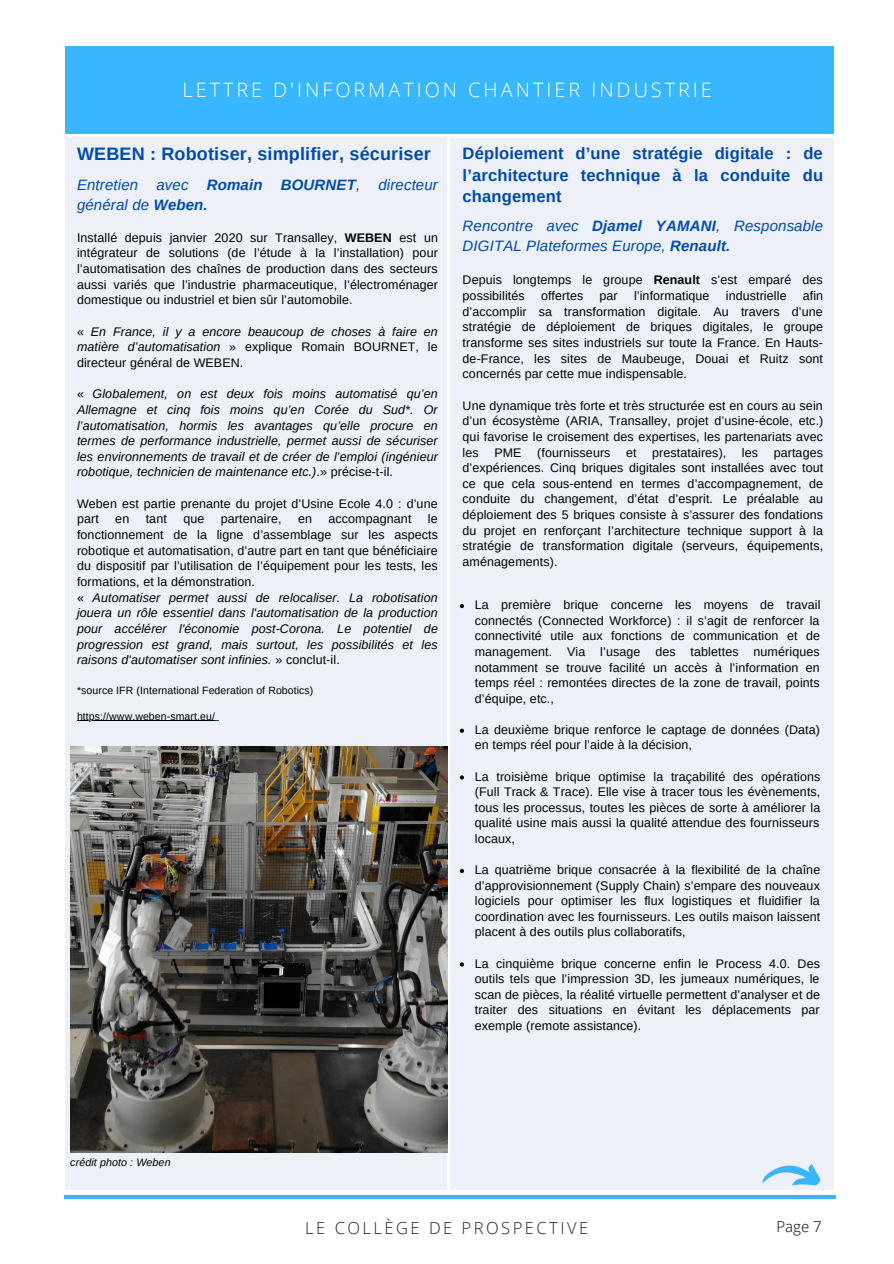
<style>
.page{position:relative;width:894px;height:1264px;background:#fff}
.page>*{position:absolute;margin:0;border:0;box-sizing:border-box;transform-origin:0 0}
.t1{font:300 19.8px "Open Sans";letter-spacing:.15em;color:#fff}
.t2{font:700 18px "Arimo";letter-spacing:.01em;color:#004aad}
.t3{font:700 16.5px/21.3px "Arimo";letter-spacing:.01em;color:#004aad;text-align:justify}
.t4{font:300 16.5px "Open Sans";letter-spacing:.15em;color:#222}
.t5{font:italic 15px/19.4px "Arimo";letter-spacing:.01em;color:#004aad}
.t6{font:300 15px "Open Sans";color:#000}
.t7{font:12.45px/15.6px "Arimo";letter-spacing:.01em;color:#000;text-align:justify}
.t8{font:italic 12.45px/15.6px "Arimo";letter-spacing:.01em;color:#000;text-align:justify}
.t9{font:italic 10.65px "Arimo";letter-spacing:.01em;color:#000}
.t10{font:10.5px "Arimo";letter-spacing:.01em;color:#000}
.s1{font-weight:700}
.s2{font-style:normal}
</style>
<div class="page">
<div style="left:66px;top:46px;width:768px;height:87px;background:#38b6ff"></div>
<hr style="left:64px;top:1195px;width:771px;height:3px;background:#38b6ff">
<div style="left:66px;top:138px;width:381px;height:1051px;background:#edf0f7"></div>
<div style="left:450px;top:138px;width:383px;height:1051px;background:#edf0f7"></div>
<img style="left:70px;top:746px;width:377px;height:406px">
<svg style="left:762px;top:1164px;width:58px;height:21px"></svg>
<hr style="left:77px;top:720px;width:138px;height:1px;background:#000">
<svg style="left:459px;top:604px;width:5px;height:4px"></svg>
<svg style="left:459px;top:728px;width:5px;height:4px"></svg>
<svg style="left:459px;top:775px;width:5px;height:4px"></svg>
<svg style="left:459px;top:868px;width:5px;height:5px"></svg>
<svg style="left:459px;top:962px;width:5px;height:4px"></svg>
<p class="t1" style="left:182px;top:76px;width:530px">LETTRE D'INFORMATION CHANTIER INDUSTRIE</p>
<p class="t2" style="left:77px;top:144px;width:355px">WEBEN : Robotiser, simplifier, sécuriser</p>
<p class="t5" style="left:77px;top:175px;width:362px">Entretien avec <span class="s1">Romain BOURNET</span>, directeur général de <span class="s1">Weben.</span></p>
<p class="t7" style="left:77px;top:230px;width:362px">Installé depuis janvier 2020 sur Transalley, <span class="s1">WEBEN</span> est un intégrateur de solutions (de l’étude à la l’installation) pour l’automatisation des chaînes de production dans des secteurs aussi variés que l’industrie pharmaceutique, l’électroménager domestique ou industriel et bien sûr l’automobile.</p>
<p class="t8" style="left:77px;top:323px;width:362px"><span class="s2">«</span> En France, il y a encore beaucoup de choses à faire en matière d’automatisation <span class="s2">» explique Romain BOURNET, le directeur général de WEBEN.</span></p>
<p class="t8" style="left:77px;top:386px;width:362px"><span class="s2">«</span> Globalement, on est deux fois moins automatisé qu’en Allemagne et cinq fois moins qu’en Corée du Sud*. Or l’automatisation, hormis les avantages qu’elle procure en termes de performance industrielle, permet aussi de sécuriser les environnements de travail et de créer de l’emploi (ingénieur robotique, technicien de maintenance etc.)<span class="s2">.» précise-t-il.</span></p>
<p class="t7" style="left:77px;top:495px;width:362px">Weben est partie prenante du projet d’Usine Ecole 4.0 : d’une part</p>
<p class="t7" style="left:77px;top:511px;width:362px;text-indent:351px">le fonctionnement de la ligne d’assemblage sur les aspects robotique et automatisation, d’autre part en tant que bénéficiaire du dispositif par l’utilisation de l’équipement pour les tests, les formations, et la démonstration.</p>
<p class="t8" style="left:77px;top:589px;width:362px"><span class="s2">«</span> Automatiser permet aussi de relocaliser. La robotisation jouera un rôle essentiel dans l'automatisation de la production pour accélérer l'économie post-Corona. Le potentiel de progression est grand, mais surtout, les possibilités et les raisons d'automatiser sont infinies. <span class="s2">» conclut-il.</span></p>
<p class="t10" style="left:77px;top:684px;width:238px">*source IFR (International Federation of Robotics)</p>
<p class="t10" style="left:77px;top:710px;width:139px">https://www.weben-smart.eu/</p>
<p class="t7" style="left:115px;top:511px;width:15px">en</p>
<p class="t7" style="left:146px;top:511px;width:23px">tant</p>
<p class="t7" style="left:183px;top:511px;width:23px">que</p>
<p class="t7" style="left:221px;top:511px;width:62px">partenaire,</p>
<p class="t7" style="left:298px;top:511px;width:15px">en</p>
<p class="t7" style="left:328px;top:511px;width:84px">accompagnant</p>
<p class="t3" style="left:462px;top:143px;width:362px">Déploiement d’une stratégie digitale : de l’architecture technique à la conduite du changement</p>
<p class="t5" style="left:462px;top:216px;width:362px">Rencontre avec <span class="s1">Djamel YAMANI</span>, Responsable<br>DIGITAL Plateformes Europe, <span class="s1">Renault.</span></p>
<p class="t7" style="left:462px;top:272px;width:361px">Depuis longtemps le groupe <span class="s1">Renault</span> s’est emparé des possibilités</p>
<p class="t7" style="left:462px;top:288px;width:362px;text-indent:340px">afin d’accomplir sa transformation digitale. Au travers d’une stratégie de déploiement de briques digitales, le groupe transforme ses sites industriels sur toute la France. En Hauts&shy;de-France, les sites de Maubeuge, Douai et Ruitz sont concernés par cette mue indispensable.</p>
<p class="t7" style="left:462px;top:397px;width:362px">Une dynamique très forte et très structurée est en cours au sein d’un écosystème (ARIA, Transalley, projet d’usine-école, etc.) qui favorise le croisement des expertises, les partenariats avec les PME (fournisseurs et</p>
<p class="t7" style="left:541px;top:288px;width:44px">offertes</p>
<p class="t7" style="left:599px;top:288px;width:20px">par</p>
<p class="t7" style="left:633px;top:288px;width:77px">l’informatique</p>
<p class="t7" style="left:725px;top:288px;width:62px">industrielle</p>
<p class="t7" style="left:462px;top:444px;width:362px;text-indent:279px">les partages d’expériences. Cinq briques digitales sont installées avec tout ce que cela sous-entend en termes d’accompagnement, de conduite du changement, d’état d’esprit. Le préalable au déploiement des 5 briques consiste à s’assurer des fondations du projet en renforçant l’architecture technique support à la stratégie de transformation digitale (serveurs, équipements, aménagements).</p>
<p class="t7" style="left:652px;top:444px;width:76px">prestataires),</p>
<p class="t7" style="left:474px;top:597px;width:347px">La première brique concerne les moyens de travail connectés (Connected Workforce) : il s’agit de renforcer la connectivité utile aux fonctions de communication et de management. Via l’usage des tablettes numériques notamment se trouve facilité un accès à l’information en temps réel : remontées directes de la zone de travail, points d’équipe, etc.,</p>
<p class="t7" style="left:474px;top:721px;width:346px">La deuxième brique renforce le captage de données (Data) en temps réel pour l’aide à la décision,</p>
<p class="t7" style="left:474px;top:768px;width:347px">La troisième brique optimise la traçabilité des opérations (Full Track &amp; Trace). Elle vise à tracer tous les évènements, tous les processus, toutes les pièces de sorte à améliorer la qualité usine mais aussi la qualité attendue des fournisseurs locaux,</p>
<p class="t7" style="left:474px;top:862px;width:347px">La quatrième brique consacrée à la flexibilité de la chaîne d’approvisionnement (Supply Chain) s’empare des nouveaux logiciels pour optimiser les flux logistiques et fluidifier la coordination avec les fournisseurs. Les outils maison laissent placent à des outils plus collaboratifs,</p>
<p class="t7" style="left:474px;top:955px;width:347px">La cinquième brique concerne enfin le Process 4.0. Des outils tels que l’impression 3D, les jumeaux numériques, le scan de pièces, la réalité virtuelle permettent d’analyser et de traiter des situations en évitant les déplacements par exemple (remote assistance).</p>
<p class="t9" style="left:70px;top:1156px;width:102px">crédit photo : Weben</p>
<p class="t4" style="left:305px;top:1215px;width:284px">LE COLLÈGE DE PROSPECTIVE</p>
<p class="t6" style="left:776px;top:1215px;width:47px">Page 7</p>
</div>
